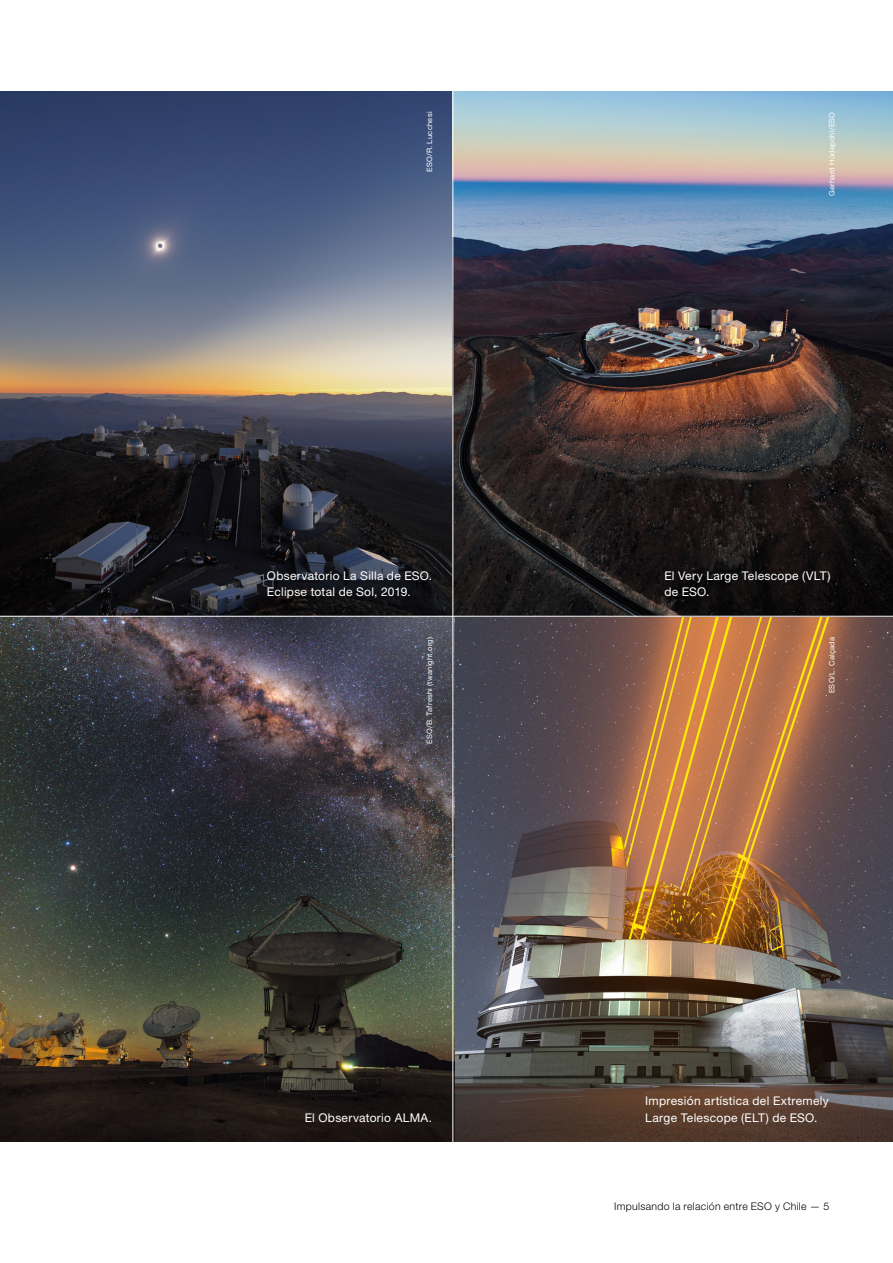
<style>
.page{position:relative;width:893px;height:1263px;background:#fff}
.page>*{position:absolute;margin:0;border:0;box-sizing:border-box;transform-origin:0 0}
._45_8pt{font:12px/16.2px "Helvetica Neue LT Pro";letter-spacing:.025em;color:#fff}
.t1{font:300 10.5px "Helvetica Neue LT Pro";letter-spacing:.03em;color:#000}
.Photo_credits_white{font:7.5px "Helvetica Neue LT Pro";letter-spacing:.03em;color:#fff}
</style>
<div class="page">
<img style="left:0;top:91px;width:452px;height:1051px">
<img style="left:453px;top:91px;width:440px;height:1051px">
<hr style="left:0;top:616px;width:893px;height:1px;background:#fff">
<p class="Photo_credits_white" style="left:425px;top:172px;width:61px;rotate:-90deg">ESO/R. Lucchesi</p>
<p class="_45_8pt" style="left:267px;top:568px;width:167px">Observatorio La Silla de ESO.<br>Eclipse total de Sol, 2019.</p>
<p class="Photo_credits_white" style="left:425px;top:744px;width:108px;rotate:-90deg">ESO/B. Tafreshi (twanight.org)</p>
<p class="_45_8pt" style="left:305px;top:1109px;width:129px">El Observatorio ALMA.</p>
<p class="Photo_credits_white" style="left:827px;top:196px;width:86px;rotate:-90deg">Gerhard Hüdepohl/ESO</p>
<p class="_45_8pt" style="left:664px;top:568px;width:168px">El Very Large Telescope (VLT) de ESO.</p>
<p class="Photo_credits_white" style="left:827px;top:693px;width:58px;rotate:-90deg">ESO/L. Calçada</p>
<p class="_45_8pt" style="left:645px;top:1093px;width:185px">Impresión artística del Extremely<br>Large Telescope (ELT) de ESO.</p>
<p class="t1" style="left:614px;top:1200px;width:216px">Impulsando la relación entre ESO y Chile — 5</p>
</div>
